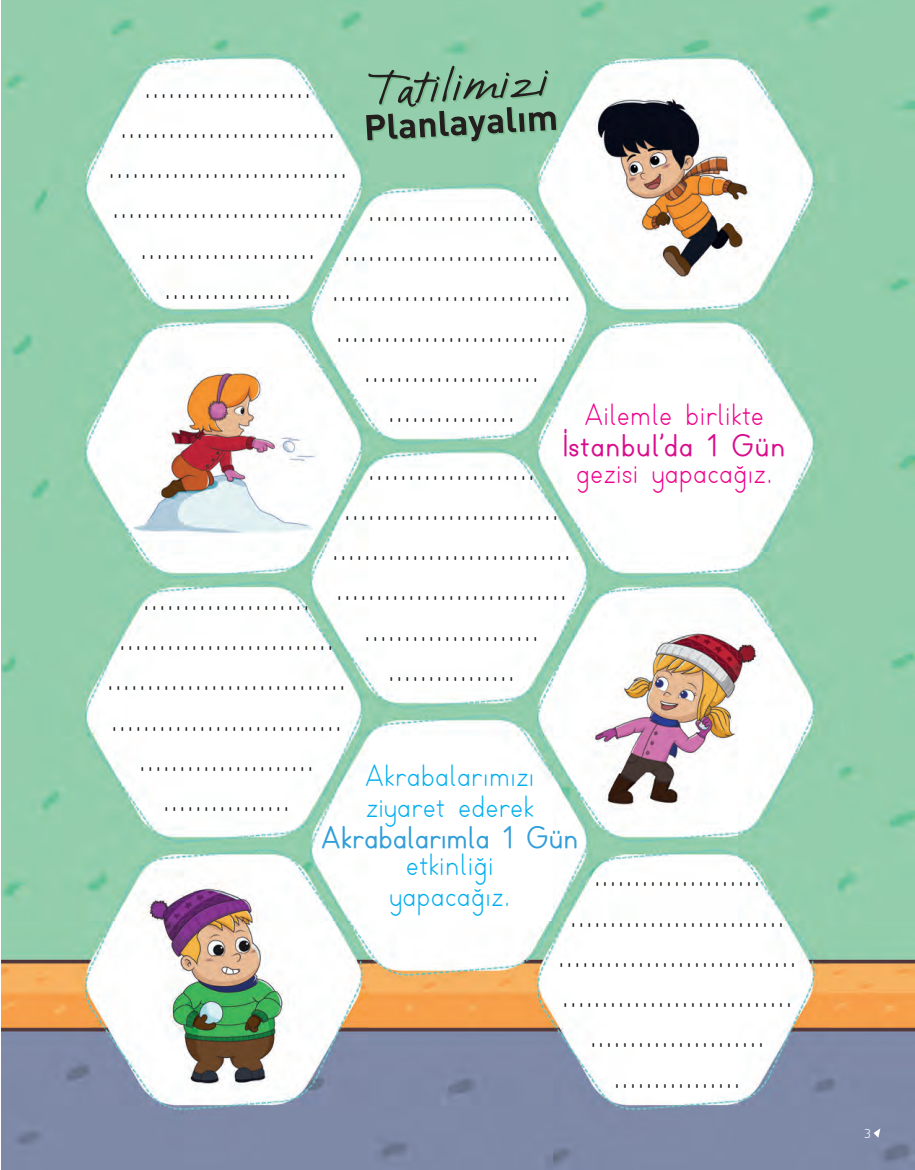
<style>
.page{position:relative;width:915px;height:1170px;background:#fff}
.page>*{position:absolute;margin:0;border:0;box-sizing:border-box;transform-origin:0 0}
.t1{font:36px/40.2px "TTKB Dik Temel Abece";color:#241f1f;text-align:center}
.t2{font:30px/31.2px "TTKB Dik Temel Abece";letter-spacing:.04em;color:#00aeef}
.t3{font:30px "TTKB Dik Temel Abece";letter-spacing:.04em;color:#ee008c}
.t4{font:700 30px "TTKB Dik Temel Abece";letter-spacing:.02em;color:#319ed8}
.t5{font:700 30px "TTKB Dik Temel Abece";letter-spacing:.04em;color:#d90d8c}
.t6{font:15px "Aeroportal";color:#fff}
</style>
<div class="page">
<img style="left:1px;top:0;width:913px;height:1169px">
<svg style="left:873px;top:1128px;width:7px;height:9px"></svg>
<svg style="left:366px;top:66px;width:191px;height:77px;background:#78a68a"></svg>
<p class="t1" style="left:109px;top:66px;width:240px">..................... ........................... .............................. ............................. ...................... ................</p>
<p class="t1" style="left:332px;top:189px;width:240px">..................... ........................... .............................. ............................. ...................... ................</p>
<p class="t3" style="left:585px;top:396px;width:179px">Ailemle birlikte</p>
<p class="t5" style="left:563px;top:427px;width:223px">İstanbul’da 1 Gün</p>
<p class="t3" style="left:576px;top:454px;width:197px">gezisi yapacağız.</p>
<p class="t1" style="left:332px;top:448px;width:240px">..................... ........................... .............................. ............................. ...................... ................</p>
<p class="t1" style="left:107px;top:578px;width:240px">..................... ........................... .............................. ............................. ...................... ................</p>
<p class="t2" style="left:366px;top:760px;width:169px">Akrabalarımızı ziyaret ederek</p>
<p class="t4" style="left:321px;top:819px;width:258px">Akrabalarımla 1 Gün</p>
<p class="t2" style="left:390px;top:850px;width:121px;text-align:center">etkinliği yapacağız.</p>
<p class="t1" style="left:557px;top:854px;width:240px">..................... ........................... .............................. ............................. ...................... ................</p>
<p class="t6" style="left:863px;top:1125px;width:8px">3</p>
</div>
